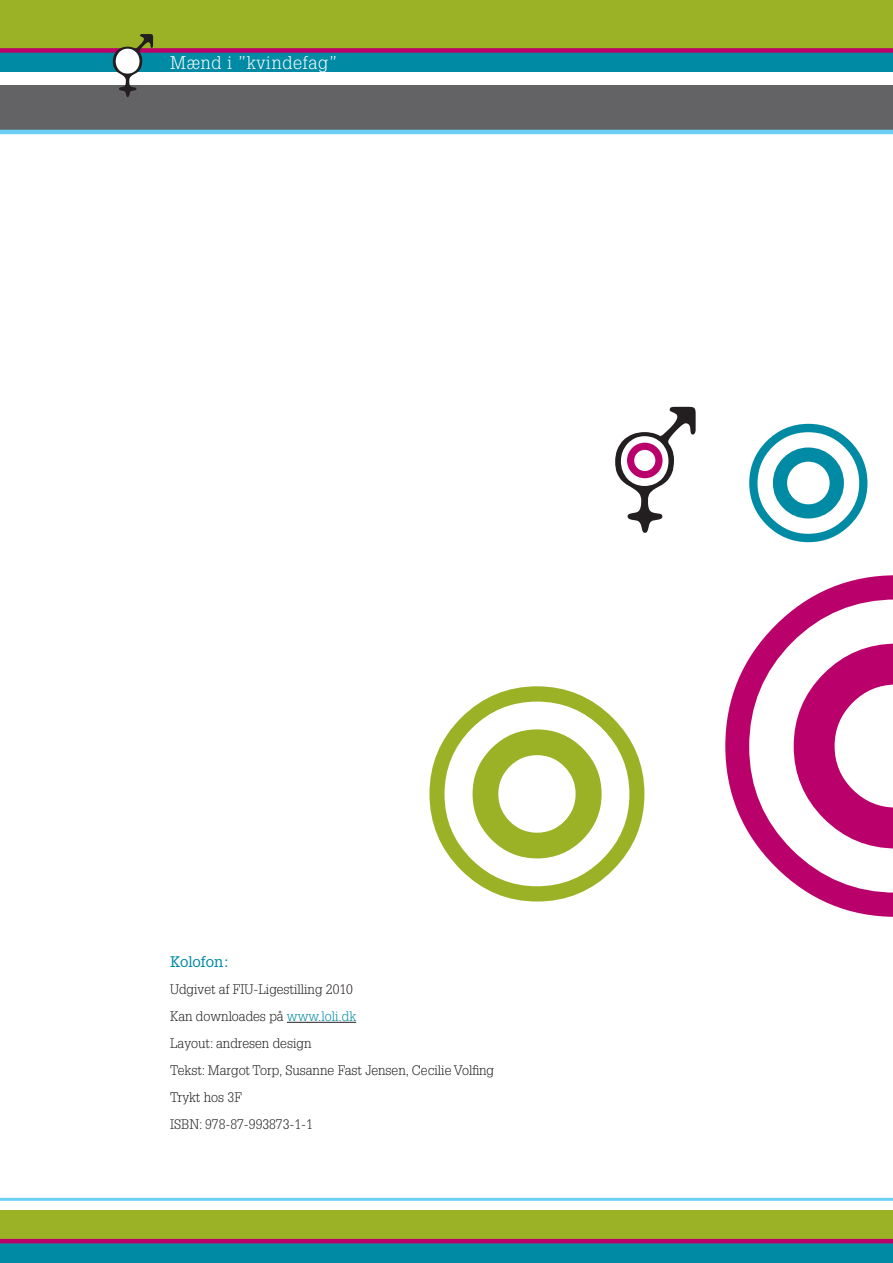
<style>
.page{position:relative;width:893px;height:1263px;background:#fff}
.page>*{position:absolute;margin:0;border:0;box-sizing:border-box;transform-origin:0 0}
.t1{font:300 18px "Glypha LT Std";letter-spacing:.04em;color:#fff}
.t2{font:15px "Glypha LT Std";color:#008aa4}
.t3{font:300 13.5px "Glypha LT Std";color:#231f20}
.s1{color:#008aa4}
</style>
<div class="page">
<div style="left:0;top:23px;width:893px;height:49px;background:#008aa4"></div>
<div style="left:0;top:0;width:893px;height:50px;background:#9cb226"></div>
<div style="left:0;top:85px;width:893px;height:49px;background:#636366"></div>
<div style="left:0;top:48px;width:893px;height:5px;background:#ba016b"></div>
<hr style="left:0;top:130px;width:893px;height:4px;background:#6bcff6">
<div style="left:0;top:1214px;width:893px;height:49px;background:#008aa4"></div>
<div style="left:0;top:1210px;width:893px;height:30px;background:#9cb226"></div>
<hr style="left:0;top:1239px;width:893px;height:4px;background:#ba016b">
<hr style="left:0;top:1198px;width:893px;height:3px;background:#6bcff6">
<svg style="left:113px;top:34px;width:40px;height:63px"></svg>
<hr style="left:287px;top:1022px;width:69px;height:1px;background:#231f20">
<svg style="left:725px;top:575px;width:168px;height:342px"></svg>
<svg style="left:429px;top:686px;width:215px;height:215px"></svg>
<svg style="left:749px;top:424px;width:118px;height:118px"></svg>
<svg style="left:615px;top:407px;width:81px;height:126px"></svg>
<div style="left:627px;top:443px;width:35px;height:35px;border:7px solid #ba016b;border-radius:50%"></div>
<h1 class="t1" style="left:170px;top:53px;width:168px">Mænd i ”kvindefag”</h1>
<p class="t2" style="left:170px;top:952px;width:61px">Kolofon:</p>
<p class="t3" style="left:170px;top:981px;width:184px">Udgivet af FIU-Ligestilling 2010</p>
<p class="t3" style="left:170px;top:1008px;width:188px">Kan downloades på <span class="s1">www.loli.dk</span></p>
<p class="t3" style="left:170px;top:1035px;width:143px">Layout: andresen design</p>
<p class="t3" style="left:170px;top:1062px;width:325px">Tekst: Margot Torp, Susanne Fast Jensen, Cecilie Volfing</p>
<p class="t3" style="left:170px;top:1089px;width:73px">Trykt hos 3F</p>
<p class="t3" style="left:170px;top:1116px;width:144px">ISBN: 978-87-993873-1-1</p>
</div>
